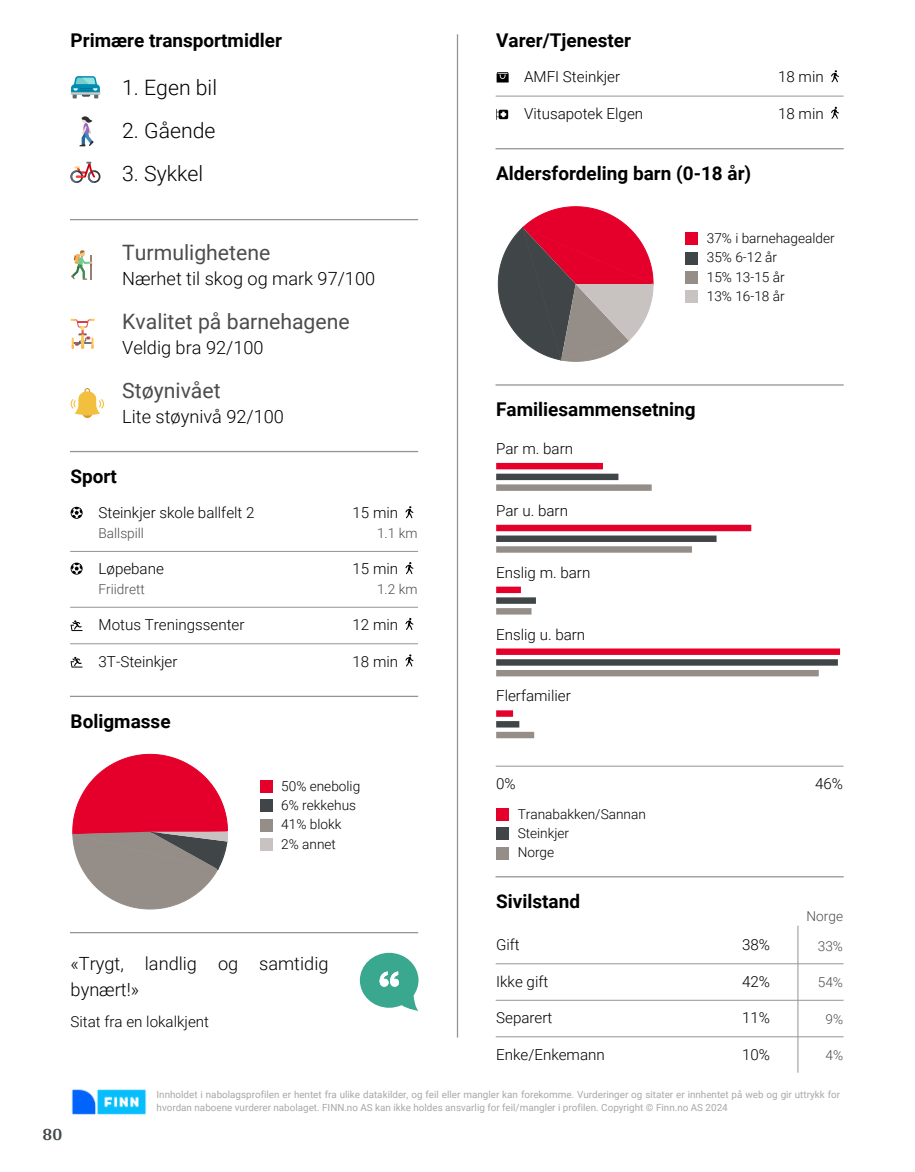
<style>
.page{position:relative;width:915px;height:1172px;background:#fff}
.page>*{position:absolute;margin:0;border:0;box-sizing:border-box;transform-origin:0 0}
.t1{font:21.15px "Roboto";color:#4c4c4c}
.t2{font:300 21.15px "Roboto";color:#000}
.t3{font:700 18.9px "Roboto";color:#000}
.t4{font:300 18.15px/25.8px "Roboto";color:#000}
.t5{font:700 18px "Arya";color:#414749}
.t6{font:300 15.15px "Roboto";color:#000}
.t7{font:300 13.65px/19.4px "Roboto";color:#000}
.t8{font:300 13.65px "Roboto";color:#4c4c4c}
.t9{font:9.9px/12.9px "Roboto";color:#a8a8a8}
</style>
<div class="page">
<hr style="left:456px;top:35px;width:2px;height:1002px;background:#939598">
<svg style="left:71px;top:76px;width:29px;height:22px"></svg>
<svg style="left:79px;top:116px;width:15px;height:30px"></svg>
<svg style="left:71px;top:162px;width:29px;height:21px"></svg>
<hr style="left:71px;top:219px;width:346px;height:1px;background:#939598">
<svg style="left:71px;top:250px;width:22px;height:30px"></svg>
<svg style="left:71px;top:319px;width:23px;height:30px"></svg>
<svg style="left:71px;top:388px;width:33px;height:30px"></svg>
<hr style="left:71px;top:451px;width:346px;height:1px;background:#939598">
<svg style="left:71px;top:507px;width:12px;height:12px"></svg>
<svg style="left:405px;top:506px;width:8px;height:12px"></svg>
<hr style="left:71px;top:551px;width:346px;height:1px;background:#939598">
<svg style="left:71px;top:563px;width:12px;height:12px"></svg>
<svg style="left:405px;top:562px;width:8px;height:12px"></svg>
<hr style="left:71px;top:607px;width:346px;height:1px;background:#939598">
<svg style="left:71px;top:620px;width:12px;height:11px"></svg>
<svg style="left:405px;top:618px;width:8px;height:12px"></svg>
<hr style="left:71px;top:643px;width:346px;height:1px;background:#939598">
<svg style="left:71px;top:657px;width:12px;height:10px"></svg>
<svg style="left:405px;top:654px;width:8px;height:12px"></svg>
<hr style="left:71px;top:696px;width:346px;height:1px;background:#939598">
<svg style="left:72px;top:754px;width:156px;height:156px"></svg>
<div style="left:260px;top:780px;width:12px;height:13px;background:#e4002b"></div>
<div style="left:260px;top:799px;width:12px;height:13px;background:#404548"></div>
<div style="left:260px;top:819px;width:12px;height:13px;background:#958e88"></div>
<div style="left:260px;top:838px;width:12px;height:13px;background:#c8c3c0"></div>
<hr style="left:71px;top:932px;width:346px;height:1px;background:#939598">
<svg style="left:360px;top:953px;width:58px;height:58px"></svg>
<svg style="left:496px;top:72px;width:12px;height:11px"></svg>
<svg style="left:831px;top:70px;width:7px;height:12px"></svg>
<hr style="left:496px;top:96px;width:346px;height:1px;background:#939598">
<svg style="left:496px;top:109px;width:12px;height:11px"></svg>
<svg style="left:831px;top:107px;width:7px;height:12px"></svg>
<hr style="left:496px;top:148px;width:346px;height:1px;background:#939598">
<svg style="left:497px;top:206px;width:156px;height:156px"></svg>
<div style="left:685px;top:232px;width:13px;height:13px;background:#e4002b"></div>
<div style="left:685px;top:252px;width:13px;height:13px;background:#404548"></div>
<div style="left:685px;top:271px;width:13px;height:13px;background:#958e88"></div>
<div style="left:685px;top:290px;width:13px;height:13px;background:#c8c3c0"></div>
<hr style="left:496px;top:384px;width:346px;height:2px;background:#939598">
<div style="left:496px;top:463px;width:106px;height:6px;background:#e4002b"></div>
<div style="left:496px;top:474px;width:122px;height:6px;background:#404548"></div>
<div style="left:496px;top:484px;width:155px;height:7px;background:#958e88"></div>
<div style="left:496px;top:525px;width:255px;height:6px;background:#e4002b"></div>
<div style="left:496px;top:535px;width:220px;height:7px;background:#404548"></div>
<div style="left:496px;top:546px;width:195px;height:7px;background:#958e88"></div>
<div style="left:496px;top:587px;width:24px;height:6px;background:#e4002b"></div>
<div style="left:496px;top:597px;width:39px;height:7px;background:#404548"></div>
<div style="left:496px;top:608px;width:35px;height:6px;background:#958e88"></div>
<div style="left:496px;top:648px;width:343px;height:7px;background:#e4002b"></div>
<div style="left:496px;top:659px;width:341px;height:7px;background:#404548"></div>
<div style="left:496px;top:670px;width:322px;height:6px;background:#958e88"></div>
<div style="left:496px;top:710px;width:17px;height:7px;background:#e4002b"></div>
<div style="left:496px;top:721px;width:23px;height:6px;background:#404548"></div>
<div style="left:496px;top:732px;width:38px;height:6px;background:#958e88"></div>
<hr style="left:496px;top:766px;width:346px;height:1px;background:#939598">
<div style="left:496px;top:808px;width:13px;height:13px;background:#e4002b"></div>
<div style="left:496px;top:827px;width:13px;height:13px;background:#404548"></div>
<div style="left:496px;top:847px;width:13px;height:12px;background:#958e88"></div>
<hr style="left:496px;top:876px;width:346px;height:1px;background:#939598">
<hr style="left:797px;top:926px;width:1px;height:146px;background:#939598">
<hr style="left:496px;top:963px;width:346px;height:1px;background:#939598">
<hr style="left:496px;top:1000px;width:346px;height:1px;background:#939598">
<hr style="left:496px;top:1036px;width:346px;height:1px;background:#939598">
<img style="left:71px;top:1089px;width:76px;height:26px">
<h2 class="t3" style="left:71px;top:27px;width:213px">Primære transportmidler</h2>
<h1 class="t2" style="left:122px;top:73px;width:96px">1. Egen bil</h1>
<h1 class="t2" style="left:122px;top:116px;width:95px">2. Gående</h1>
<h1 class="t2" style="left:122px;top:159px;width:83px">3. Sykkel</h1>
<h2 class="t3" style="left:496px;top:27px;width:136px">Varer/Tjenester</h2>
<h3 class="t6" style="left:524px;top:66px;width:97px">AMFI Steinkjer</h3>
<h3 class="t6" style="left:777px;top:66px;width:47px">18 min</h3>
<h3 class="t6" style="left:524px;top:103px;width:120px">Vitusapotek Elgen</h3>
<h3 class="t6" style="left:777px;top:103px;width:47px">18 min</h3>
<h2 class="t3" style="left:496px;top:160px;width:256px">Aldersfordeling barn (0-18 år)</h2>
<h1 class="t1" style="left:122px;top:238px;width:150px">Turmulighetene</h1>
<h3 class="t4" style="left:122px;top:265px;width:254px">Nærhet til skog og mark 97/100</h3>
<h1 class="t1" style="left:122px;top:307px;width:229px">Kvalitet på barnehagene</h1>
<h3 class="t4" style="left:122px;top:334px;width:143px">Veldig bra 92/100</h3>
<h1 class="t1" style="left:122px;top:375px;width:100px">Støynivået</h1>
<h3 class="t4" style="left:122px;top:403px;width:163px">Lite støynivå 92/100</h3>
<h2 class="t3" style="left:71px;top:463px;width:48px">Sport</h2>
<h3 class="t6" style="left:98px;top:502px;width:157px">Steinkjer skole ballfelt 2</h3>
<h3 class="t6" style="left:352px;top:502px;width:47px">15 min</h3>
<h3 class="t8" style="left:98px;top:524px;width:47px">Ballspill</h3>
<h3 class="t8" style="left:377px;top:524px;width:42px">1.1 km</h3>
<h3 class="t6" style="left:98px;top:558px;width:67px">Løpebane</h3>
<h3 class="t6" style="left:352px;top:558px;width:47px">15 min</h3>
<h3 class="t8" style="left:98px;top:580px;width:48px">Friidrett</h3>
<h3 class="t8" style="left:377px;top:580px;width:42px">1.2 km</h3>
<h3 class="t6" style="left:98px;top:614px;width:147px">Motus Treningssenter</h3>
<h3 class="t6" style="left:352px;top:614px;width:47px">12 min</h3>
<h3 class="t6" style="left:98px;top:650px;width:80px">3T-Steinkjer</h3>
<h3 class="t6" style="left:352px;top:650px;width:47px">18 min</h3>
<h2 class="t3" style="left:71px;top:708px;width:101px">Boligmasse</h2>
<h3 class="t7" style="left:706px;top:228px;width:129px">37% i barnehagealder<br>35% 6-12 år<br>15% 13-15 år<br>13% 16-18 år</h3>
<h2 class="t3" style="left:496px;top:396px;width:201px">Familiesammensetning</h2>
<h3 class="t6" style="left:496px;top:438px;width:78px">Par m. barn</h3>
<h3 class="t6" style="left:496px;top:500px;width:73px">Par u. barn</h3>
<h3 class="t6" style="left:496px;top:562px;width:96px">Enslig m. barn</h3>
<h3 class="t6" style="left:496px;top:623px;width:91px">Enslig u. barn</h3>
<h3 class="t6" style="left:496px;top:685px;width:76px">Flerfamilier</h3>
<h3 class="t5" style="left:43px;top:1123px;width:21px">80</h3>
<h3 class="t6" style="left:496px;top:773px;width:21px">0%</h3>
<h3 class="t6" style="left:814px;top:773px;width:29px">46%</h3>
<h3 class="t7" style="left:517px;top:803px;width:130px">Tranabakken/Sannan<br>Steinkjer<br>Norge</h3>
<h2 class="t3" style="left:496px;top:888px;width:85px">Sivilstand</h2>
<h3 class="t8" style="left:806px;top:906px;width:38px">Norge</h3>
<h3 class="t6" style="left:496px;top:934px;width:25px">Gift</h3>
<h3 class="t6" style="left:741px;top:934px;width:29px">38%</h3>
<h3 class="t8" style="left:817px;top:936px;width:27px">33%</h3>
<h3 class="t6" style="left:496px;top:970px;width:54px">Ikke gift</h3>
<h3 class="t6" style="left:741px;top:970px;width:29px">42%</h3>
<h3 class="t8" style="left:817px;top:973px;width:27px">54%</h3>
<h3 class="t6" style="left:496px;top:1007px;width:58px">Separert</h3>
<h3 class="t6" style="left:741px;top:1007px;width:29px">11%</h3>
<h3 class="t8" style="left:825px;top:1009px;width:19px">9%</h3>
<h3 class="t6" style="left:496px;top:1043px;width:110px">Enke/Enkemann</h3>
<h3 class="t6" style="left:741px;top:1043px;width:29px">10%</h3>
<h3 class="t8" style="left:825px;top:1046px;width:19px">4%</h3>
<p class="t9" style="left:156px;top:1087px;width:684px">Innholdet i nabolagsprofilen er hentet fra ulike datakilder, og feil eller mangler kan forekomme. Vurderinger og sitater er innhentet på web og gir uttrykk for hvordan naboene vurderer nabolaget. FINN.no AS kan ikke holdes ansvarlig for feil/mangler i profilen. Copyright © Finn.no AS 2024</p>
<h3 class="t7" style="left:281px;top:776px;width:80px">50% enebolig<br>6% rekkehus<br>41% blokk<br>2% annet</h3>
<h3 class="t4" style="left:71px;top:950px;width:259px">«Trygt, landlig og samtidig bynært!»</h3>
<h3 class="t6" style="left:71px;top:1011px;width:140px">Sitat fra en lokalkjent</h3>
</div>
